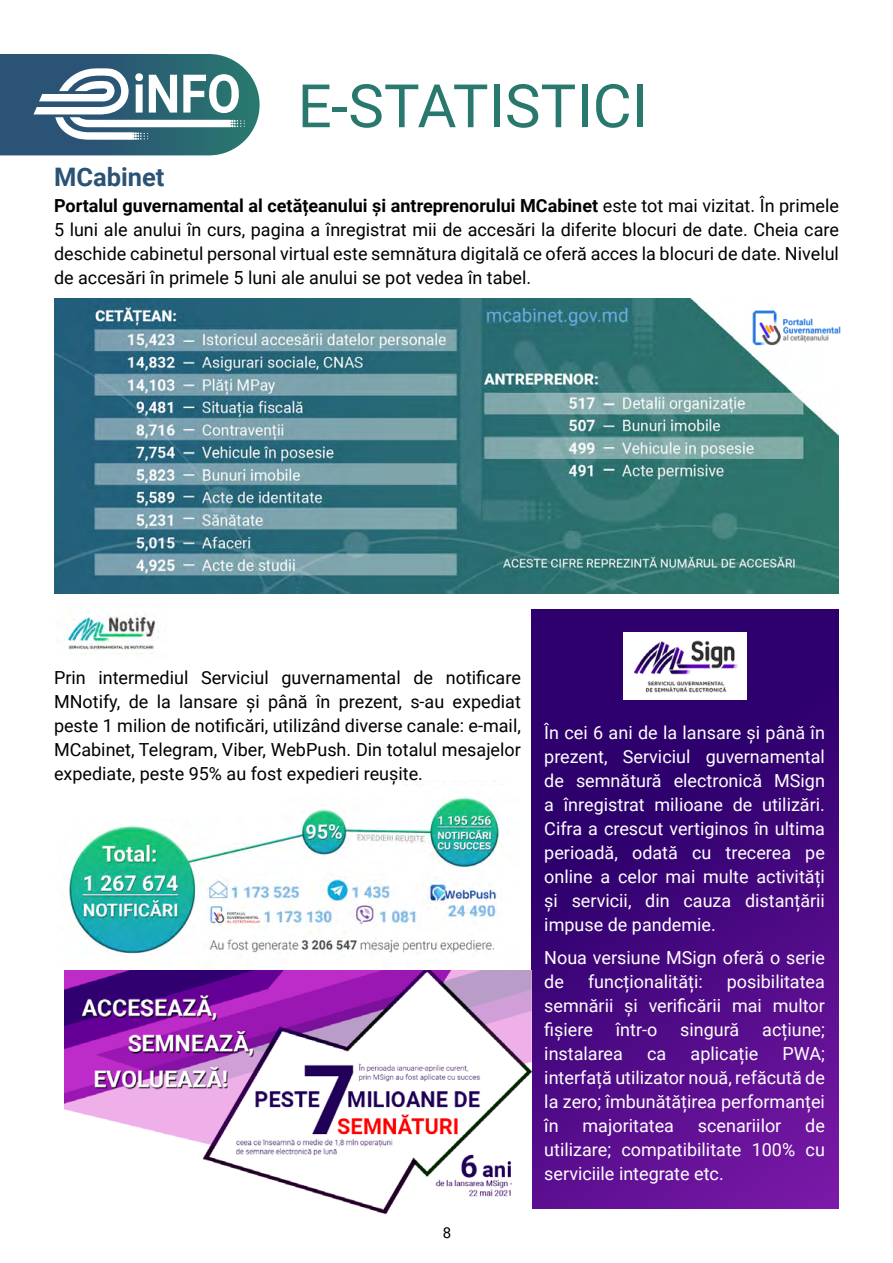
<style>
.page{position:relative;width:893px;height:1263px;background:#fff}
.page>*{position:absolute;margin:0;border:0;box-sizing:border-box;transform-origin:0 0}
.t1{font:60px "Roboto";color:#29786e}
.t2{font:700 25.5px "Roboto";color:#2a5375}
.t3{font:18px/24px "Roboto";color:#000;text-align:justify}
.t4{font:18px/24px "Roboto";color:#fff;text-align:justify}
.t5{font:15px "Roboto";color:#000}
.s1{font-weight:700}
</style>
<div class="page">
<img style="left:64px;top:612px;width:91px;height:42px">
<svg style="left:531px;top:609px;width:308px;height:600px;background:#44077e"></svg>
<img style="left:68px;top:780px;width:432px;height:176px">
<svg style="left:68px;top:780px;width:278px;height:39px"></svg>
<svg style="left:0;top:54px;width:260px;height:101px"></svg>
<img style="left:54px;top:299px;width:785px;height:295px">
<img style="left:624px;top:632px;width:123px;height:68px">
<img style="left:64px;top:970px;width:467px;height:245px">
<img style="left:753px;top:310px;width:88px;height:37px">
<h2 class="t2" style="left:54px;top:159px;width:112px">MCabinet</h2>
<h1 class="t1" style="left:298px;top:64px;width:352px">E-STATISTICI</h1>
<p class="t3" style="left:54px;top:193px;width:786px"><span class="s1">Portalul guvernamental al cetățeanului și antreprenorului MCabinet</span> este tot mai vizitat. În primele 5 luni ale anului în curs, pagina a înregistrat mii de accesări la diferite blocuri de date. Cheia care deschide cabinetul personal virtual este semnătura digitală ce oferă acces la blocuri de date. Nivelul de accesări în primele 5 luni ale anului se pot vedea în tabel.</p>
<p class="t3" style="left:54px;top:665px;width:468px">Prin intermediul Serviciul guvernamental de notificare MNotify, de la lansare și până în prezent, s-au expediat peste 1 milion de notificări, utilizând diverse canale: e-mail, MCabinet, Telegram, Viber, WebPush. Din totalul mesajelor expediate, peste 95% au fost expedieri reușite.</p>
<p class="t5" style="left:443px;top:1222px;width:10px">8</p>
<p class="t4" style="left:544px;top:720px;width:282px">În cei 6 ani de la lansare și până în prezent, Serviciul guvernamental de semnătură electronică MSign a înregistrat milioane de utilizări.<br>Cifra a crescut vertiginos în ultima perioadă, odată cu trecerea pe online a celor mai multe activități și servicii, din cauza distanțării impuse de pandemie.</p>
<p class="t4" style="left:544px;top:945px;width:282px">Noua versiune MSign oferă o serie de</p>
<p class="t4" style="left:588px;top:969px;width:116px">funcționalități:</p>
<p class="t4" style="left:544px;top:969px;width:282px;text-indent:183px">posibilitatea semnării și verificării mai multor fișiere</p>
<p class="t4" style="left:616px;top:1016px;width:43px">într-o</p>
<p class="t4" style="left:680px;top:1016px;width:61px">singură</p>
<p class="t4" style="left:762px;top:1016px;width:64px">acțiune;</p>
<p class="t4" style="left:544px;top:1040px;width:80px">instalarea</p>
<p class="t4" style="left:647px;top:1040px;width:21px">ca</p>
<p class="t4" style="left:691px;top:1040px;width:69px">aplicație</p>
<p class="t4" style="left:544px;top:1040px;width:282px;text-indent:238px">PWA; interfață utilizator nouă, refăcută de la zero; îmbunătățirea performanței în</p>
<p class="t4" style="left:544px;top:1112px;width:282px;text-indent:261px">de utilizare; compatibilitate 100% cu serviciile integrate etc.</p>
<p class="t4" style="left:582px;top:1112px;width:93px">majoritatea</p>
<p class="t4" style="left:698px;top:1112px;width:85px">scenariilor</p>
</div>
